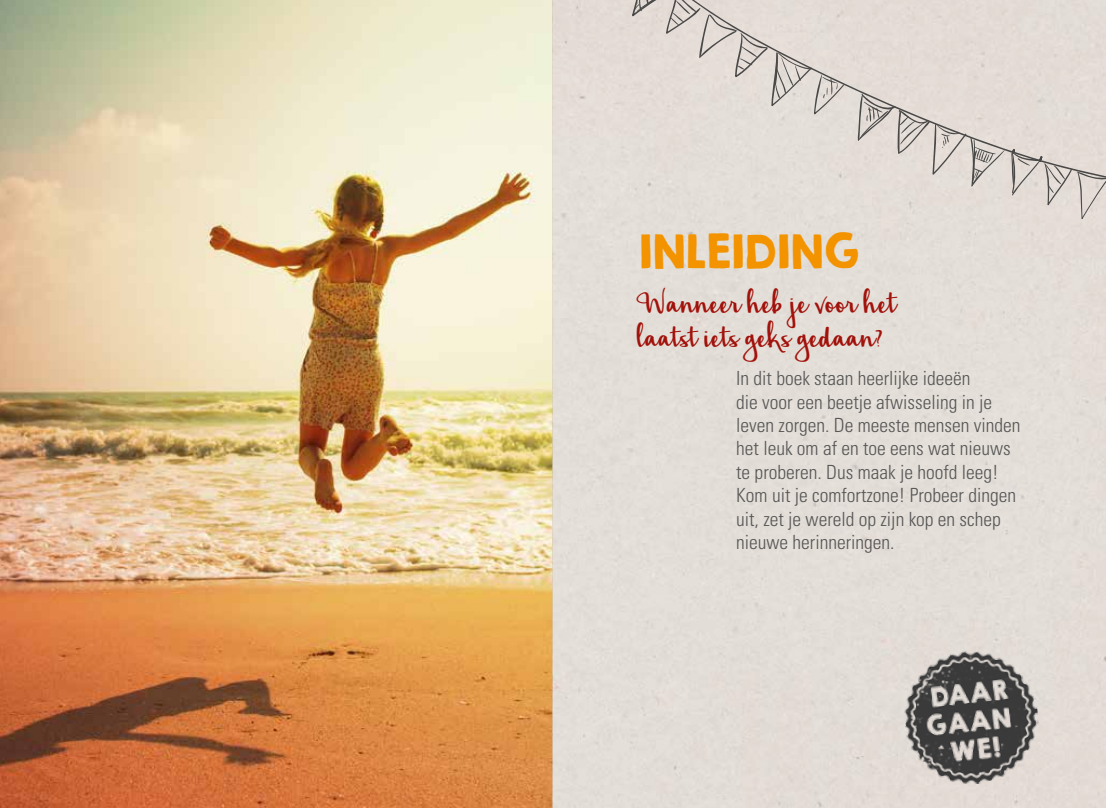
<style>
.page{position:relative;width:1106px;height:808px;background:#fff}
.page>*{position:absolute;margin:0;border:0;box-sizing:border-box;transform-origin:0 0}
.t1{font:45.6px/34.2px "Hickory Jack";color:#a1120b}
.t2{font:42px "KGHAPPY Solid";letter-spacing:-.06em;color:#f39300}
.t3{font:300 condensed 19.5px/23.4px "Univers";color:#565656}
</style>
<div class="page">
<img style="left:0;top:0;width:1106px;height:808px">
<div style="left:569px;top:0;width:537px;height:207px;background:#e4ddd6"></div>
<svg style="left:1011px;top:149px;width:95px;height:70px;background:#d5cdc8"></svg>
<svg style="left:632px;top:0;width:212px;height:114px;background:#dbd4ce"></svg>
<svg style="left:632px;top:4px;width:7px;height:9px"></svg>
<svg style="left:857px;top:94px;width:147px;height:93px;background:#d6cfc9"></svg>
<img style="left:898px;top:645px;width:146px;height:146px">
<h2 class="t2" style="left:636px;top:219px;width:224px">INLEIDING</h2>
<h1 class="t1" style="left:636px;top:288px;width:261px">Wanneer heb je voor het laatst iets geks gedaan?</h1>
<p class="t3" style="left:736px;top:366px;width:286px">In dit boek staan heerlijke ideeën<br>die voor een beetje afwisseling in je leven zorgen. De meeste mensen vinden het leuk om af en toe eens wat nieuws te proberen. Dus maak je hoofd leeg!<br>Kom uit je comfortzone! Probeer dingen uit, zet je wereld op zijn kop en schep nieuwe herinneringen.</p>
</div>
